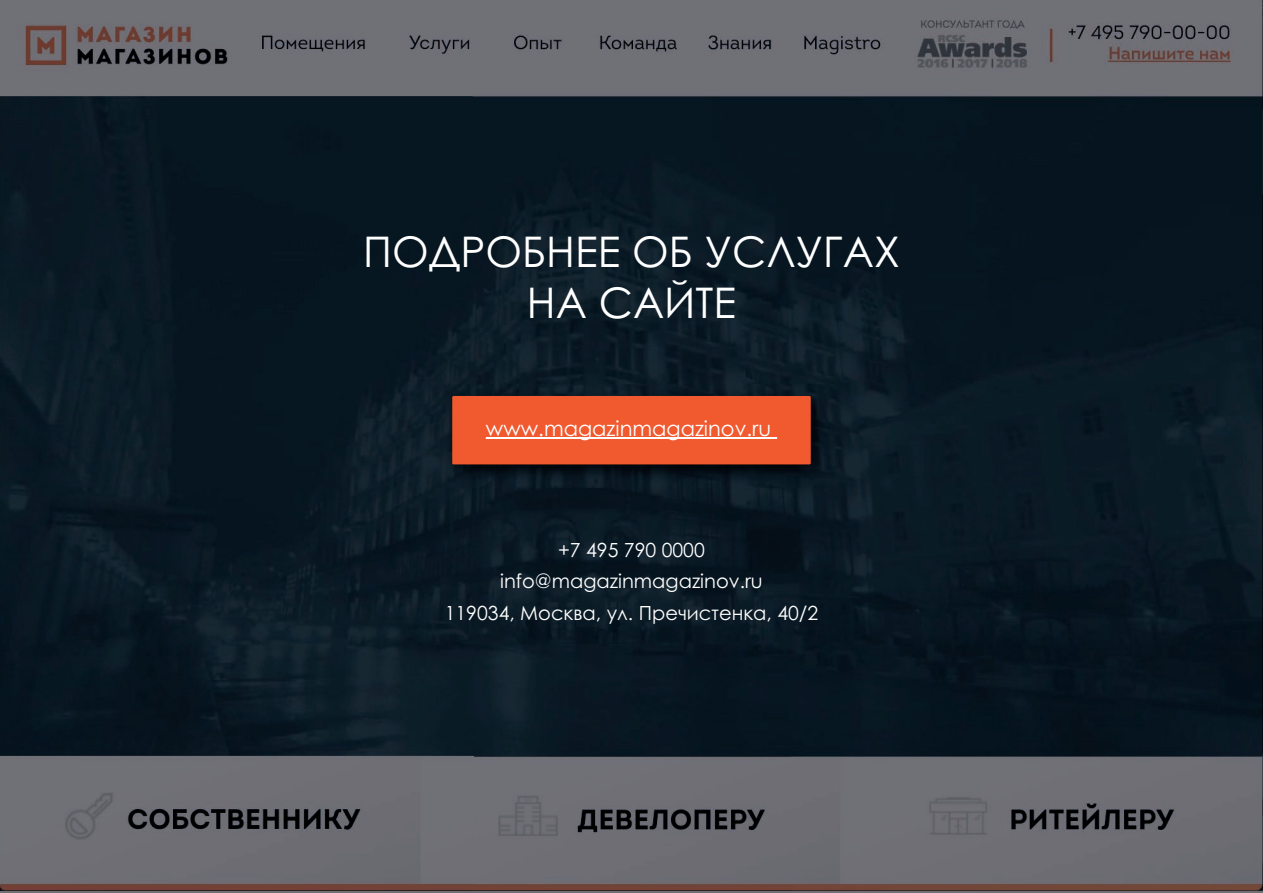
<style>
.page{position:relative;width:1263px;height:893px;background:#fff}
.page>*{position:absolute;margin:0;border:0;box-sizing:border-box;transform-origin:0 0}
.t1{font:42.3px/50.7px "Century Gothic";color:#fff;text-align:center}
.t2{font:21px "Century Gothic";color:#fff}
.t3{font:19.5px/31.2px "Century Gothic";color:#fff;text-align:center}
</style>
<div class="page">
<img style="left:0;top:0;width:473px;height:891px">
<img style="left:473px;top:0;width:790px;height:416px">
<img style="left:790px;top:416px;width:473px;height:475px">
<img style="left:473px;top:488px;width:317px;height:403px">
<img style="left:441px;top:384px;width:393px;height:104px">
<div style="left:452px;top:396px;width:359px;height:68px;background:#f1592f"></div>
<svg style="left:486px;top:437px;width:291px;height:2px"></svg>
<p class="t1" style="left:363px;top:226px;width:538px">ПОДРОБНЕЕ ОБ УСЛУГАХ<br>НА САЙТЕ</p>
<p class="t2" style="left:486px;top:414px;width:287px">www.magazinmagazinov.ru</p>
<p class="t3" style="left:445px;top:534px;width:375px">+7 495 790 0000 info@magazinmagazinov.ru<br>119034, Москва, ул. Пречистенка, 40/2</p>
</div>
